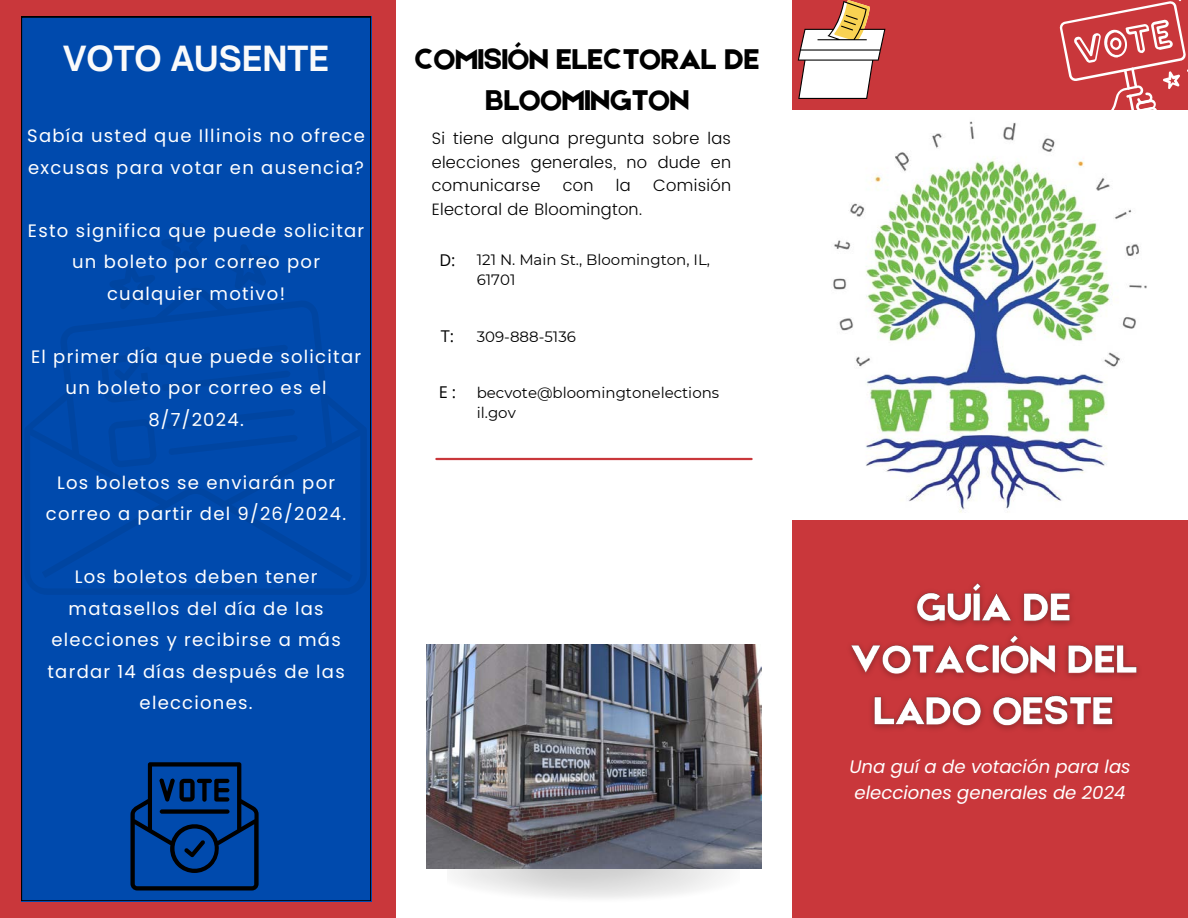
<style>
.page{position:relative;width:1188px;height:918px;background:#c9373b}
.page>*{position:absolute;margin:0;border:0;box-sizing:border-box;transform-origin:0 0}
.t1{font:700 33.15px "Open Sauce One";color:#fafafa}
.t2{font:30.45px/40.5px "Etna";color:#000;text-align:center}
.t3{font:italic 18.15px/25.8px "Poppins";color:#fff}
.t4{font:18px/31.5px "Poppins";letter-spacing:.07em;color:#fff;text-align:center}
.t5{font:300 16.5px/23.7px "Poppins";letter-spacing:.02em;color:#000;text-align:justify}
.t6{font:16.2px "Open Sans";color:#000}
.t7{font:15px/20.2px "Montserrat";color:#000}
</style>
<div class="page">
<div style="left:396px;top:0;width:396px;height:918px;background:#fff"></div>
<img style="left:447px;top:868px;width:293px;height:30px">
<hr style="left:436px;top:458px;width:316px;height:2px;background:#c9373b">
<img style="left:792px;top:110px;width:396px;height:410px">
<div style="left:21px;top:17px;width:350px;height:884px;background:#004aad"></div>
<svg style="left:1059px;top:0;width:129px;height:146px"></svg>
<svg style="left:798px;top:0;width:87px;height:99px"></svg>
<svg style="left:131px;top:762px;width:128px;height:129px;background:#00367f"></svg>
<div style="left:24px;top:391px;width:343px;height:204px;background:#0047a6"></div>
<svg style="left:26px;top:222px;width:340px;height:360px;background:#0049ab"></svg>
<img style="left:426px;top:645px;width:335px;height:223px">
<img style="left:850px;top:583px;width:289px;height:147px">
<h5 class="t1" style="left:63px;top:37px;width:268px">VOTO AUSENTE</h5>
<p class="t4" style="left:27px;top:120px;width:339px;text-align:left">Sabía usted que Illinois no ofrece excusas para votar en ausencia?</p>
<h5 class="t4" style="left:28px;top:214px;width:338px">Esto significa que puede solicitar un boleto por correo por cualquier motivo!</h5>
<h5 class="t4" style="left:31px;top:340px;width:332px">El primer día que puede solicitar un boleto por correo es el<br>8/7/2024.</h5>
<h5 class="t4" style="left:46px;top:466px;width:302px">Los boletos se enviarán por correo a partir del 9/26/2024.</h5>
<p class="t4" style="left:47px;top:561px;width:299px">Los boletos deben tener matasellos del día de las elecciones y recibirse a más tardar 14 días después de las elecciones.</p>
<h4 class="t2" style="left:414px;top:38px;width:346px">COMISIÓN ELECTORAL DE<br>BLOOMINGTON</h4>
<h4 class="t5" style="left:432px;top:126px;width:301px">Si tiene alguna pregunta sobre las elecciones generales, no dude en comunicarse</h4>
<h4 class="t5" style="left:563px;top:174px;width:32px">con</h4>
<h4 class="t5" style="left:616px;top:174px;width:16px">la</h4>
<h4 class="t5" style="left:653px;top:174px;width:80px">Comisión</h4>
<h4 class="t5" style="left:432px;top:197px;width:212px">Electoral de Bloomington.</h4>
<p class="t6" style="left:439px;top:249px;width:18px">D:</p>
<p class="t7" style="left:477px;top:249px;width:235px">121 N. Main St., Bloomington, IL,<br>61701</p>
<h3 class="t6" style="left:441px;top:325px;width:15px">T:</h3>
<h4 class="t7" style="left:477px;top:326px;width:101px">309-888-5136</h4>
<h4 class="t6" style="left:439px;top:381px;width:19px">E :</h4>
<h4 class="t7" style="left:477px;top:383px;width:244px">becvote@bloomingtonelections il.gov</h4>
<h4 class="t3" style="left:849px;top:754px;width:283px">Una guí a de votación para las elecciones generales de 2024</h4>
</div>
